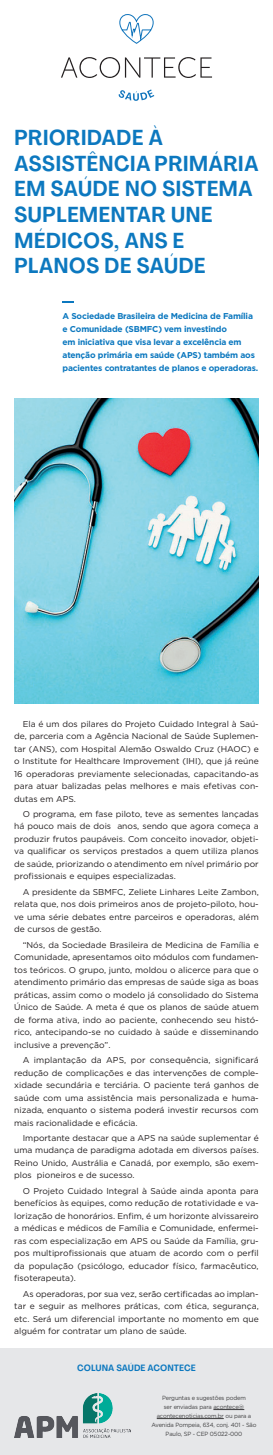
<style>
.page{position:relative;width:273px;height:1455px;background:#fff}
.page>*{position:absolute;margin:0;border:0;box-sizing:border-box;transform-origin:0 0}
.t1{font:700 21.4px/25.7px "Agrandir Text";color:#0c78bf}
.t2{font:700 9px "Agrandir Text";color:#0c78bf}
.TEXTO{font:8.5px/12.5px "Gotham";color:#231f20;text-align:justify}
.t3{font:700 8.5px/13px "Gotham";letter-spacing:-.02em;color:#0c78bf}
.t4{font:6px/9px "Gotham";letter-spacing:-.02em;color:#3e3e3f;text-align:center;scale:.96 1}
</style>
<div class="page">
<svg style="left:61px;top:57px;width:150px;height:21px"></svg>
<svg style="left:118px;top:89px;width:36px;height:12px"></svg>
<svg style="left:119px;top:14px;width:35px;height:30px"></svg>
<div style="left:0;top:1348px;width:272px;height:106px;background:#e6e7e9"></div>
<img style="left:14px;top:1393px;width:116px;height:44px">
<hr style="left:213px;top:1409px;width:31px;height:1px;background:#3e3e3f">
<hr style="left:156px;top:1418px;width:67px;height:1px;background:#3e3e3f">
<img style="left:14px;top:398px;width:244px;height:305px">
<p class="t1" style="left:14px;top:124px;width:245px">PRIORIDADE À<br>ASSISTÊNCIA PRIMÁRIA<br>EM SAÚDE NO SISTEMA<br>SUPLEMENTAR UNE<br>MÉDICOS, ANS E<br>PLANOS DE SAÚDE</p>
<p class="t3" style="left:62px;top:309px;width:197px">A Sociedade Brasileira de Medicina de Família e Comunidade (SBMFC) vem investindo<br>em iniciativa que visa levar a excelência em atenção primária em saúde (APS) também aos pacientes contratantes de planos e operadoras.</p>
<p class="TEXTO" style="left:14px;top:717px;width:245px;text-indent:9px">Ela é um dos pilares do Projeto Cuidado Integral à Saú&shy;de, parceria com a Agência Nacional de Saúde Suplemen&shy;tar (ANS), com Hospital Alemão Oswaldo Cruz (HAOC) e o Institute for Healthcare Improvement (IHI), que já reúne 16 operadoras previamente selecionadas, capacitando-as para atuar balizadas pelas melhores e mais efetivas con&shy;dutas em APS.</p>
<p class="TEXTO" style="left:14px;top:807px;width:245px;text-indent:9px">O programa, em fase piloto, teve as sementes lançadas há pouco mais de dois anos, sendo que agora começa a produzir frutos paupáveis. Com conceito inovador, objeti&shy;va qualificar os serviços prestados a quem utiliza planos de saúde, priorizando o atendimento em nível primário por profissionais e equipes especializadas.</p>
<p class="TEXTO" style="left:14px;top:885px;width:245px;text-indent:9px">A presidente da SBMFC, Zeliete Linhares Leite Zambon, relata que, nos dois primeiros anos de projeto-piloto, hou&shy;ve uma série debates entre parceiros e operadoras, além de cursos de gestão.</p>
<p class="TEXTO" style="left:14px;top:938px;width:245px;text-indent:9px">“Nós, da Sociedade Brasileira de Medicina de Família e Comunidade, apresentamos oito módulos com fundamen&shy;tos teóricos. O grupo, junto, moldou o alicerce para que o atendimento primário das empresas de saúde siga as boas práticas, assim como o modelo já consolidado do Sistema Único de Saúde. A meta é que os planos de saúde atuem de forma ativa, indo ao paciente, conhecendo seu histó&shy;rico, antecipando-se no cuidado à saúde e disseminando inclusive a prevenção”.</p>
<p class="TEXTO" style="left:14px;top:1053px;width:245px;text-indent:9px">A implantação da APS, por consequência, significará redução de complicações e das intervenções de comple&shy;xidade secundária e terciária. O paciente terá ganhos de saúde com uma assistência mais personalizada e huma&shy;nizada, enquanto o sistema poderá investir recursos com mais racionalidade e eficácia.</p>
<p class="TEXTO" style="left:14px;top:1131px;width:245px;text-indent:9px">Importante destacar que a APS na saúde suplementar é uma mudança de paradigma adotada em diversos países.<br>Reino Unido, Austrália e Canadá, por exemplo, são exem&shy;plos pioneiros e de sucesso.</p>
<p class="TEXTO" style="left:14px;top:1184px;width:245px;text-indent:9px">O Projeto Cuidado Integral à Saúde ainda aponta para benefícios às equipes, como redução de rotatividade e va&shy;lorização de honorários. Enfim, é um horizonte alvissareiro a médicas e médicos de Família e Comunidade, enfermei&shy;ras com especialização em APS ou Saúde da Família, gru&shy;pos multiprofissionais que atuam de acordo com o perfil da população (psicólogo, educador físico, farmacêutico, fisoterapeuta).</p>
<p class="TEXTO" style="left:14px;top:1286px;width:245px;text-indent:9px">As operadoras, por sua vez, serão certificadas ao implan&shy;tar e seguir as melhores práticas, com ética, segurança, etc. Será um diferencial importante no momento em que alguém for contratar um plano de saúde.</p>
<p class="t2" style="left:77px;top:1361px;width:120px">COLUNA SAÚDE ACONTECE</p>
<p class="t4" style="left:151px;top:1392px;width:111px">Perguntas e sugestões podem<br>ser enviadas para acontece@ acontecenoticias.com.br ou para a<br>Avenida Pompeia, 634, conj. 401 - São<br>Paulo, SP - CEP 05022-000</p>
</div>
